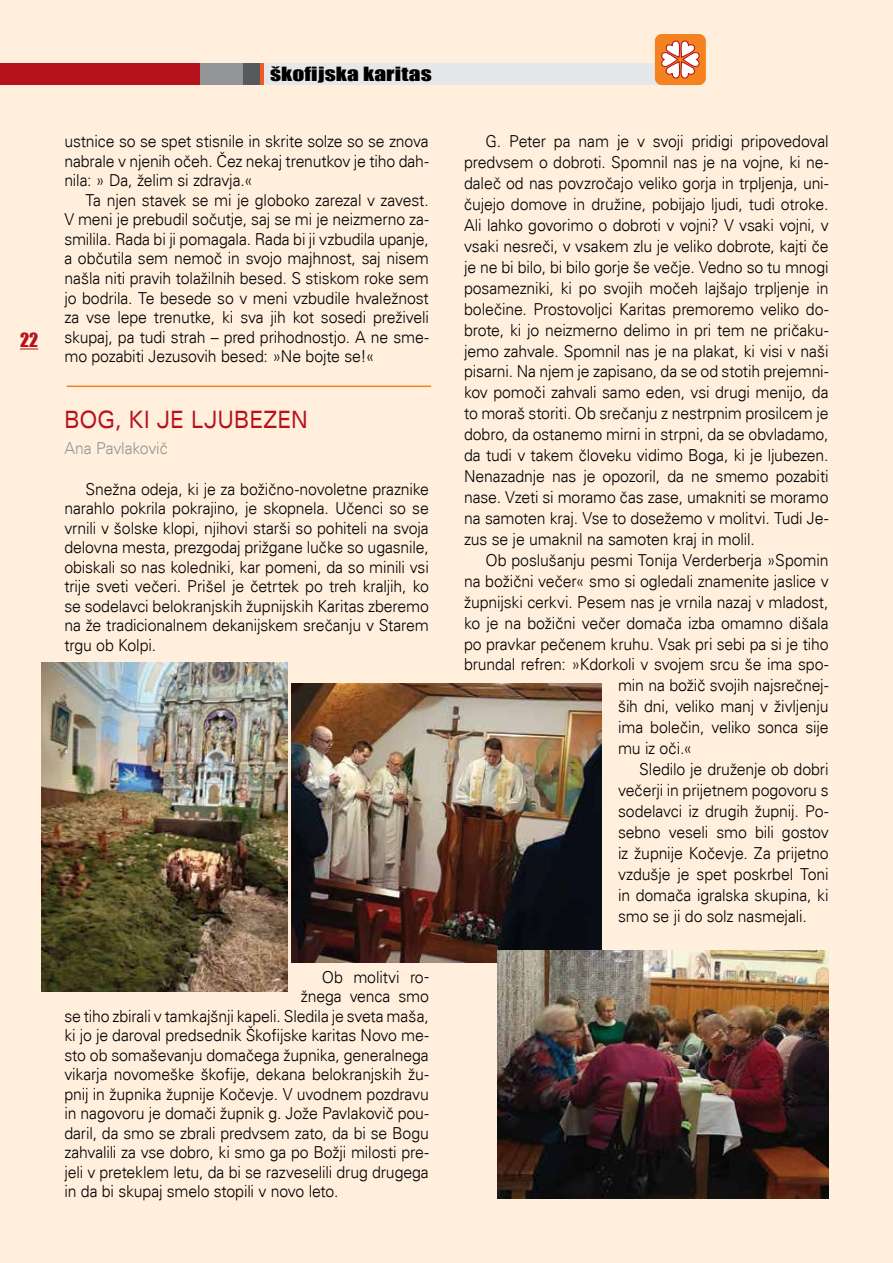
<style>
.page{position:relative;width:893px;height:1263px;background:#ffefdc}
.page>*{position:absolute;margin:0;border:0;box-sizing:border-box;transform-origin:0 0}
.t1{font:expanded 24px "Univers";color:#b5121b;scale:.78 1}
.t2{font:18px "Impact";letter-spacing:.005em;color:#000;scale:1.3 1}
.t3{font:18px "Impact";color:#b5121b}
.t4{font:300 16.5px/20.9px "Univers";letter-spacing:-.01em;color:#000;text-align:justify;scale:.96 1}
.t5{font:300 16.5px "Univers";letter-spacing:-.005em;color:#939598;scale:.96 1}
</style>
<div class="page">
<svg style="left:20px;top:348px;width:18px;height:1px"></svg>
<div style="left:0;top:64px;width:668px;height:21px;background:#e6e7e8"></div>
<div style="left:0;top:64px;width:259px;height:21px;background:#58595b"></div>
<div style="left:0;top:64px;width:242px;height:21px;background:#939598"></div>
<div style="left:0;top:64px;width:200px;height:21px;background:#b5121b"></div>
<div style="left:655px;top:34px;width:51px;height:51px;background:#f58220;border-radius:7px"></div>
<svg style="left:661px;top:40px;width:39px;height:39px"></svg>
<img style="left:292px;top:684px;width:309px;height:278px">
<img style="left:41px;top:662px;width:247px;height:329px">
<img style="left:498px;top:950px;width:331px;height:248px">
<hr style="left:67px;top:386px;width:364px;height:1px;background:#f58220">
<p class="t3" style="left:20px;top:326px;width:20px">22</p>
<p class="t2" style="left:270px;top:60px;width:126px">škofijska karitas</p>
<p class="t4" style="left:64px;top:132px;width:381px;line-height:19.5px">ustnice so se spet stisnile in skrite solze so se znova nabrale v njenih očeh. Čez nekaj trenutkov je tiho dah&shy;nila: » Da, želim si zdravja.«</p>
<p class="t4" style="left:64px;top:190px;width:381px;line-height:19.5px;text-indent:21px">Ta njen stavek se mi je globoko zarezal v zavest.<br>V meni je prebudil sočutje, saj se mi je neizmerno za&shy;smilila. Rada bi ji pomagala. Rada bi ji vzbudila upanje, a občutila sem nemoč in svojo majhnost, saj nisem našla niti pravih tolažilnih besed. S stiskom roke sem jo bodrila. Te besede so v meni vzbudile hvaležnost za vse lepe trenutke, ki sva jih kot sosedi preživeli skupaj, pa tudi strah – pred prihodnostjo. A ne sme&shy;mo pozabiti Jezusovih besed: »Ne bojte se!«</p>
<h1 class="t1" style="left:64px;top:405px;width:313px">BOG, KI JE LJUBEZEN</h1>
<p class="t5" style="left:64px;top:438px;width:109px">Ana Pavlakovič</p>
<p class="t4" style="left:64px;top:479px;width:381px;line-height:19.5px;text-indent:21px">Snežna odeja, ki je za božično-novoletne praznike narahlo pokrila pokrajino, je skopnela. Učenci so se vrnili v šolske klopi, njihovi starši so pohiteli na svoja delovna mesta, prezgodaj prižgane lučke so ugasnile, obiskali so nas koledniki, kar pomeni, da so minili vsi trije sveti večeri. Prišel je četrtek po treh kraljih, ko se sodelavci belokranjskih župnijskih Karitas zberemo na že tradicionalnem dekanijskem srečanju v Starem trgu ob Kolpi.</p>
<p class="t4" style="left:322px;top:966px;width:113px">Ob molitvi ro-</p>
<p class="t4" style="left:301px;top:986px;width:135px">žnega venca smo</p>
<p class="t4" style="left:64px;top:1005px;width:381px">se tiho zbirali v tamkajšnji kapeli. Sledila je sveta maša,</p>
<p class="t4" style="left:64px;top:1025px;width:381px">ki jo je daroval predsednik Škofijske karitas Novo me-</p>
<p class="t4" style="left:64px;top:1044px;width:381px">sto ob somaševanju domačega župnika, generalnega</p>
<p class="t4" style="left:64px;top:1064px;width:381px">vikarja novomeške škofije, dekana belokranjskih žu-</p>
<p class="t4" style="left:64px;top:1083px;width:381px">pnij in župnika župnije Kočevje. V uvodnem pozdravu</p>
<p class="t4" style="left:64px;top:1103px;width:381px">in nagovoru je domači župnik g. Jože Pavlakovič pou-</p>
<p class="t4" style="left:64px;top:1122px;width:381px">daril, da smo se zbrali predvsem zato, da bi se Bogu</p>
<p class="t4" style="left:64px;top:1142px;width:381px">zahvalili za vse dobro, ki smo ga po Božji milosti pre-</p>
<p class="t4" style="left:64px;top:1161px;width:381px">jeli v preteklem letu, da bi se razveselili drug drugega</p>
<p class="t4" style="left:64px;top:1181px;width:287px">in da bi skupaj smelo stopili v novo leto.</p>
<p class="t4" style="left:464px;top:131px;width:381px;text-indent:21px">G. Peter pa nam je v svoji pridigi pripovedoval predvsem o dobroti. Spomnil nas je na vojne, ki ne&shy;daleč od nas povzročajo veliko gorja in trpljenja, uni&shy;čujejo domove in družine, pobijajo ljudi, tudi otroke.<br>Ali lahko govorimo o dobroti v vojni? V vsaki vojni, v vsaki nesreči, v vsakem zlu je veliko dobrote, kajti če je ne bi bilo, bi bilo gorje še večje. Vedno so tu mnogi posamezniki, ki po svojih močeh lajšajo trpljenje in bolečine. Prostovoljci Karitas premoremo veliko do&shy;brote, ki jo neizmerno delimo in pri tem ne pričaku&shy;jemo zahvale. Spomnil nas je na plakat, ki visi v naši pisarni. Na njem je zapisano, da se od stotih prejemni&shy;kov pomoči zahvali samo eden, vsi drugi menijo, da to moraš storiti. Ob srečanju z nestrpnim prosilcem je dobro, da ostanemo mirni in strpni, da se obvladamo, da tudi v takem človeku vidimo Boga, ki je ljubezen.<br>Nenazadnje nas je opozoril, da ne smemo pozabiti nase. Vzeti si moramo čas zase, umakniti se moramo na samoten kraj. Vse to dosežemo v molitvi. Tudi Je&shy;zus se je umaknil na samoten kraj in molil.</p>
<p class="t4" style="left:485px;top:549px;width:359px">Ob poslušanju pesmi Tonija Verderberja »Spomin</p>
<p class="t4" style="left:464px;top:570px;width:381px">na božični večer« smo si ogledali znamenite jaslice v</p>
<p class="t4" style="left:464px;top:591px;width:381px">župnijski cerkvi. Pesem nas je vrnila nazaj v mladost,</p>
<p class="t4" style="left:464px;top:612px;width:381px">ko je na božični večer domača izba omamno dišala</p>
<p class="t4" style="left:464px;top:633px;width:381px">po pravkar pečenem kruhu. Vsak pri sebi pa si je tiho</p>
<p class="t4" style="left:464px;top:654px;width:381px">brundal refren: »Kdorkoli v svojem srcu še ima spo-</p>
<p class="t4" style="left:618px;top:675px;width:221px">min na božič svojih najsrečnej-</p>
<p class="t4" style="left:618px;top:696px;width:221px">ših dni, veliko manj v življenju</p>
<p class="t4" style="left:618px;top:717px;width:221px">ima bolečin, veliko sonca sije</p>
<p class="t4" style="left:618px;top:738px;width:79px">mu iz oči.«</p>
<p class="t4" style="left:639px;top:759px;width:199px">Sledilo je druženje ob dobri</p>
<p class="t4" style="left:618px;top:780px;width:221px">večerji in prijetnem pogovoru s</p>
<p class="t4" style="left:618px;top:801px;width:221px">sodelavci iz drugih župnij. Po-</p>
<p class="t4" style="left:618px;top:822px;width:221px">sebno veseli smo bili gostov</p>
<p class="t4" style="left:618px;top:842px;width:221px">iz župnije Kočevje. Za prijetno</p>
<p class="t4" style="left:618px;top:863px;width:221px">vzdušje je spet poskrbel Toni</p>
<p class="t4" style="left:618px;top:884px;width:221px">in domača igralska skupina, ki</p>
<p class="t4" style="left:618px;top:905px;width:198px">smo se ji do solz nasmejali.</p>
</div>
